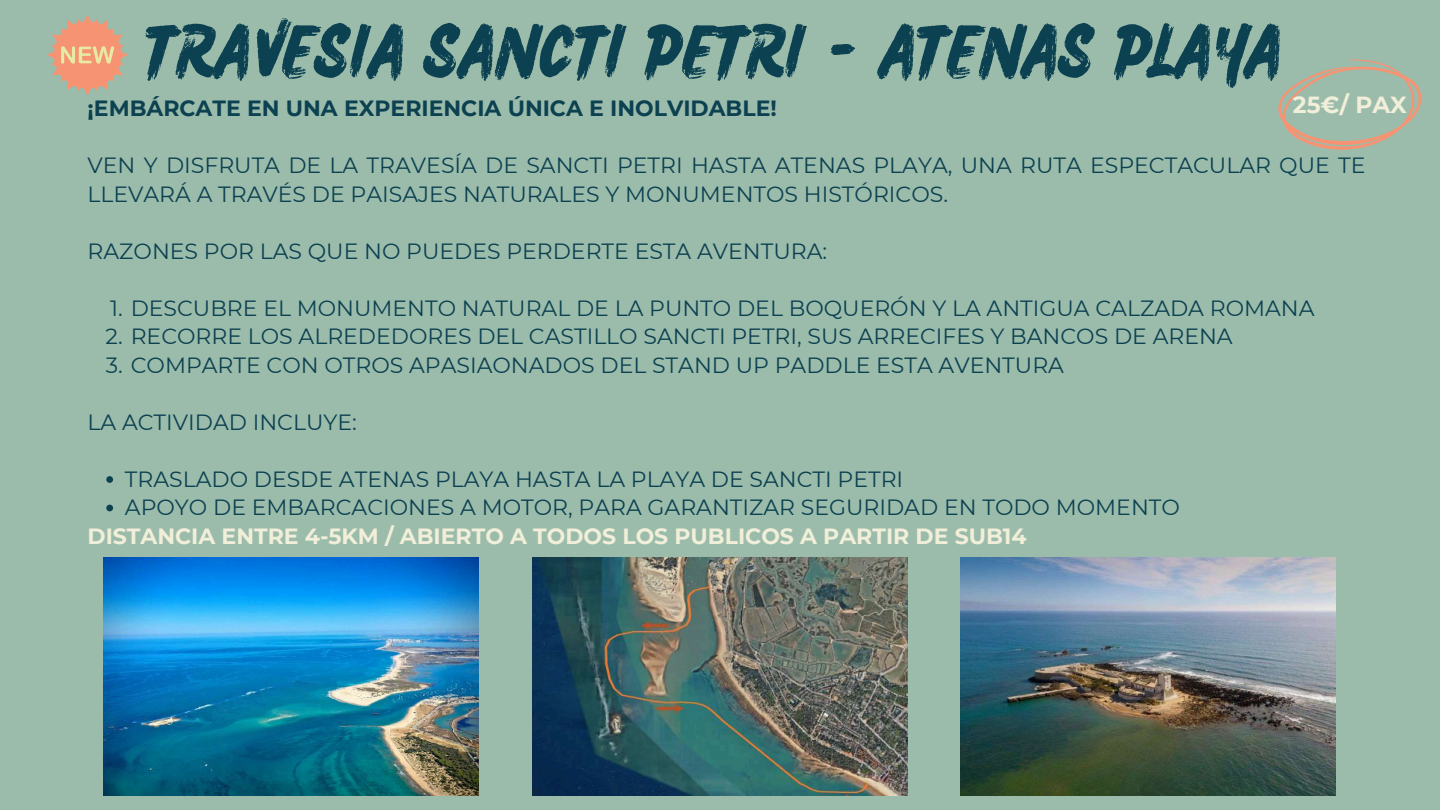
<style>
.page{position:relative;width:1440px;height:810px;background:#9cbcab}
.page>*{position:absolute;margin:0;border:0;box-sizing:border-box;transform-origin:0 0}
.t1{font:55px "Salted Bay";color:#0c4151}
.t2{font:700 23.3px "Montserrat";color:#f1efd9}
.t3{font:22px/28.5px "Montserrat";color:#0c4151}
.t4{font:700 22px "Montserrat";color:#f1efd9}
.t5{font:700 22px "Montserrat";color:#0c4151}
</style>
<div class="page">
<svg style="left:47px;top:14px;width:82px;height:82px"></svg>
<img style="left:532px;top:558px;width:376px;height:237px">
<svg style="left:1278px;top:59px;width:144px;height:91px"></svg>
<img style="left:104px;top:558px;width:375px;height:237px">
<img style="left:961px;top:558px;width:375px;height:237px">
<svg style="left:106px;top:476px;width:7px;height:7px"></svg>
<svg style="left:106px;top:505px;width:7px;height:6px"></svg>
<h1 class="t1" style="left:145px;top:17px;width:1138px">TRAVESIA SANCTI PETRI - ATENAS PLAYA</h1>
<p class="t5" style="left:88px;top:95px;width:691px">¡EMBÁRCATE EN UNA EXPERIENCIA ÚNICA E INOLVIDABLE!</p>
<p class="t2" style="left:1293px;top:90px;width:115px">25€/ PAX</p>
<p class="t3" style="left:88px;top:151px;width:1279px">VEN Y DISFRUTA DE LA TRAVESÍA DE SANCTI PETRI HASTA ATENAS PLAYA, UNA RUTA ESPECTACULAR QUE TE<br>LLEVARÁ A TRAVÉS DE PAISAJES NATURALES Y MONUMENTOS HISTÓRICOS.</p>
<p class="t3" style="left:88px;top:237px;width:741px">RAZONES POR LAS QUE NO PUEDES PERDERTE ESTA AVENTURA:</p>
<p class="t3" style="left:110px;top:294px;width:1206px">1. DESCUBRE EL MONUMENTO NATURAL DE LA PUNTO DEL BOQUERÓN Y LA ANTIGUA CALZADA ROMANA</p>
<p class="t3" style="left:106px;top:322px;width:1129px">2. RECORRE LOS ALREDEDORES DEL CASTILLO SANCTI PETRI, SUS ARRECIFES Y BANCOS DE ARENA</p>
<p class="t3" style="left:106px;top:351px;width:960px">3. COMPARTE CON OTROS APASIAONADOS DEL STAND UP PADDLE ESTA AVENTURA</p>
<p class="t3" style="left:88px;top:408px;width:271px">LA ACTIVIDAD INCLUYE:</p>
<p class="t3" style="left:125px;top:465px;width:1057px">TRASLADO DESDE ATENAS PLAYA HASTA LA PLAYA DE SANCTI PETRI<br>APOYO DE EMBARCACIONES A MOTOR, PARA GARANTIZAR SEGURIDAD EN TODO MOMENTO</p>
<p class="t4" style="left:88px;top:522px;width:941px">DISTANCIA ENTRE 4-5KM / ABIERTO A TODOS LOS PUBLICOS A PARTIR DE SUB14</p>
</div>
